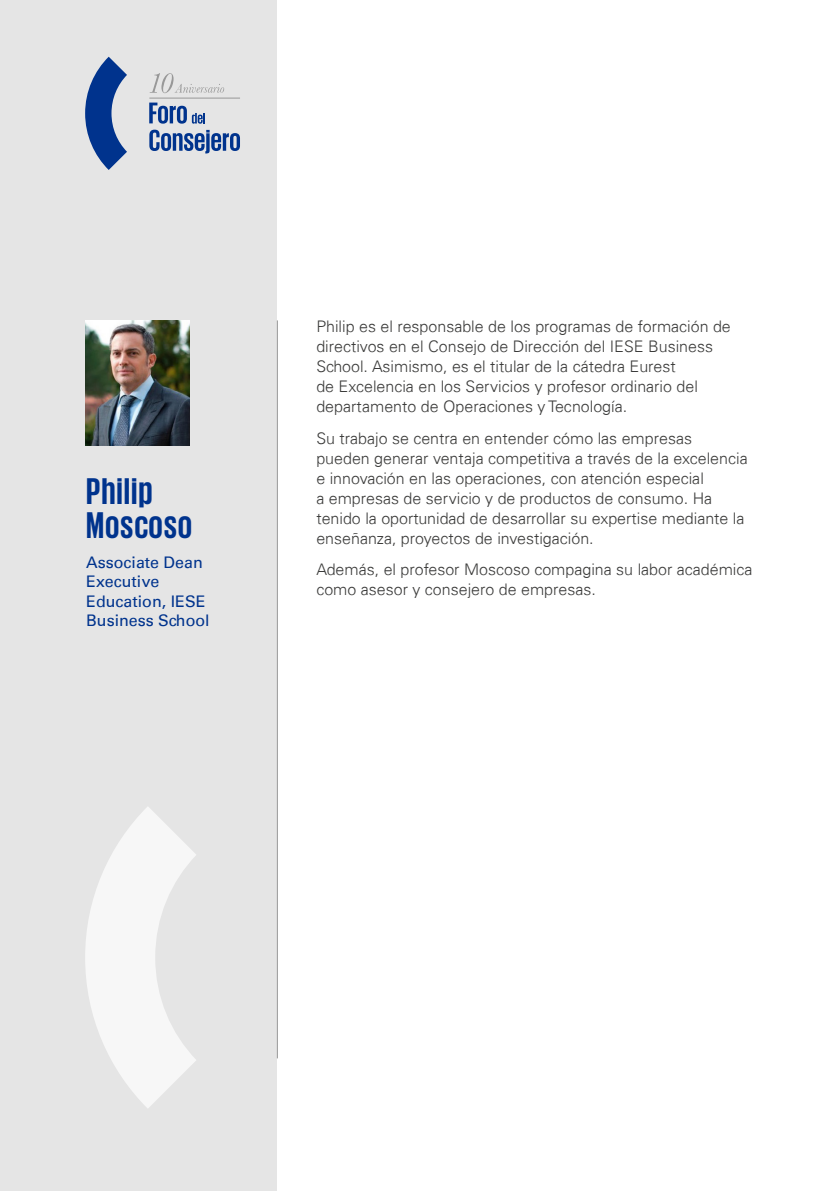
<style>
.page{position:relative;width:840px;height:1191px;background:#fff}
.page>*{position:absolute;margin:0;border:0;box-sizing:border-box;transform-origin:0 0}
.t1{font:700 38px/34px "KPMG";letter-spacing:.025em;color:#00338d}
.t2{font:300 16px/20px "Univers 45";color:#3c3c3b}
.t3{font:16px/19.2px "Univers 55 Roman";color:#00338d}
</style>
<div class="page">
<div style="left:0;top:0;width:277px;height:1191px;background:#e5e5e5"></div>
<svg style="left:85px;top:57px;width:42px;height:113px"></svg>
<svg style="left:149px;top:103px;width:56px;height:21px"></svg>
<svg style="left:149px;top:130px;width:91px;height:23px"></svg>
<svg style="left:149px;top:73px;width:75px;height:20px"></svg>
<hr style="left:149px;top:98px;width:91px;height:1px;background:#989898">
<svg style="left:85px;top:807px;width:111px;height:301px"></svg>
<hr style="left:277px;top:320px;width:1px;height:738px;background:#989898">
<img style="left:85px;top:320px;width:104px;height:125px">
<h1 class="t1" style="left:86px;top:472px;width:107px">Philip<br>Moscoso</h1>
<p class="t3" style="left:86px;top:553px;width:125px">Associate Dean<br>Executive<br>Education, IESE<br>Business School</p>
<p class="t2" style="left:316px;top:317px;width:416px">Philip es el responsable de los programas de formación de directivos en el Consejo de Dirección del IESE Business School. Asimismo, es el titular de la cátedra Eurest<br>de Excelencia en los Servicios y profesor ordinario del departamento de Operaciones y Tecnología.</p>
<p class="t2" style="left:316px;top:428px;width:432px">Su trabajo se centra en entender cómo las empresas pueden generar ventaja competitiva a través de la excelencia e innovación en las operaciones, con atención especial<br>a empresas de servicio y de productos de consumo. Ha tenido la oportunidad de desarrollar su expertise mediante la enseñanza, proyectos de investigación.</p>
<p class="t2" style="left:316px;top:559px;width:437px">Además, el profesor Moscoso compagina su labor académica como asesor y consejero de empresas.</p>
</div>
